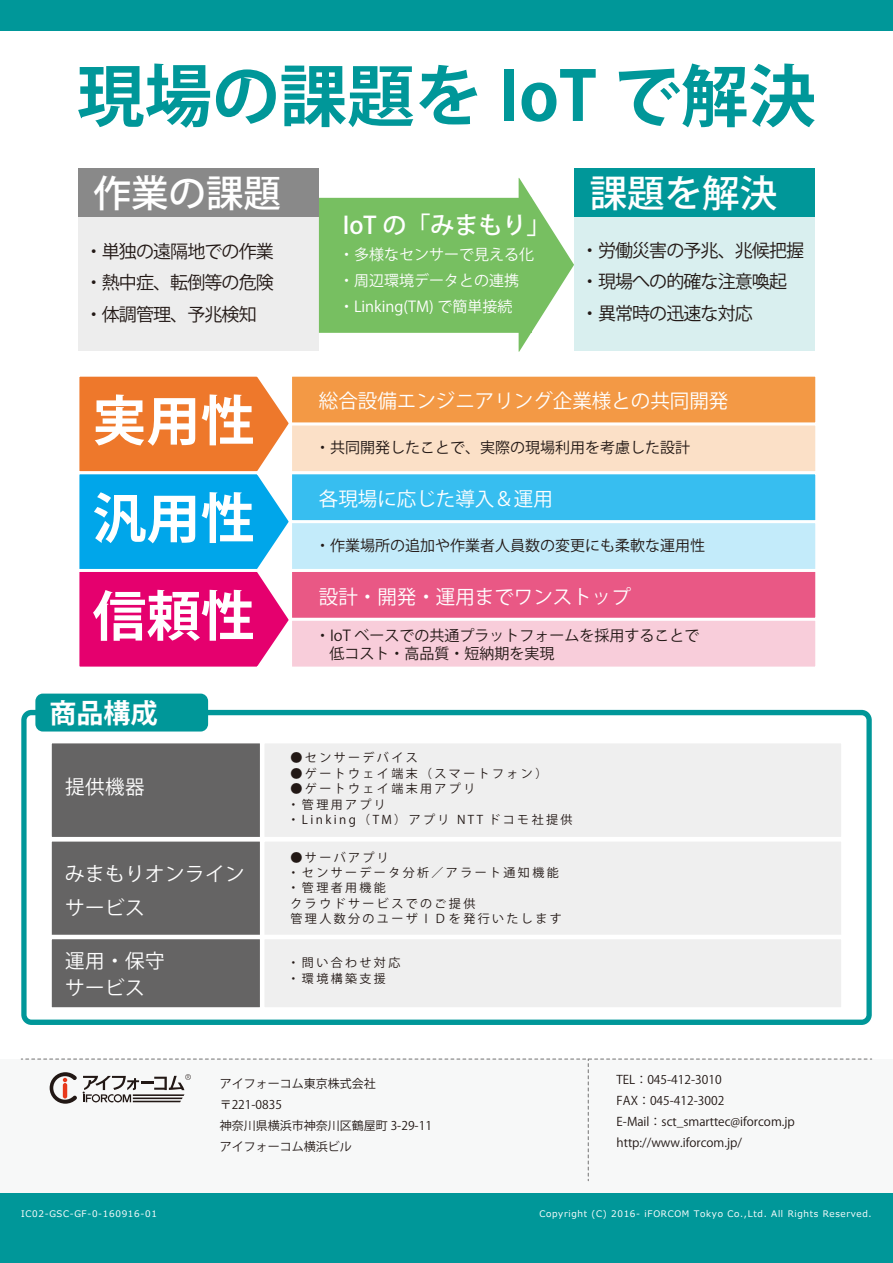
<style>
.page{position:relative;width:893px;height:1263px;background:#fff}
.page>*{position:absolute;margin:0;border:0;box-sizing:border-box;transform-origin:0 0}
.t1{font:700 67.5px "Koz Go Pr 6 N";color:#009799}
.t2{font:700 54px/97.6px "Koz Go Pr 6 N";color:#fff;text-align:justify}
.t3{font:500 37.5px "Koz Go Pr 6 N";color:#fff}
.t4{font:700 27px "Koz Go Pr 6 N";color:#fff}
.t5{font:500 24px "Koz Go Pr 6 N";color:#fff}
.t6{font:19.5px/27px "Koz Go Pr 6 N";color:#fff}
.t7{font:19.5px/34.2px "Koz Go Pr 6 N";letter-spacing:.025em;color:#fff}
.t8{font:18px/31.5px "Koz Go Pr 6 N";letter-spacing:-.05em;color:#221815;text-align:justify}
.t9{font:15px/18px "Koz Go Pr 6 N";color:#221815}
.t10{font:15px/26.2px "Koz Go Pr 6 N";color:#fff}
.t11{font:12px/15.5px "Koz Go Pr 6 N";letter-spacing:.2em;color:#221815}
.t12{font:12px/21px "Koz Go Pr 6 N";color:#221815}
.t13{font:9px "Meiryo";letter-spacing:.075em;color:#fff}
</style>
<div class="page">
<svg style="left:21px;top:710px;width:851px;height:315px"></svg>
<div style="left:35px;top:694px;width:173px;height:37px;background:#009799;border-radius:8px"></div>
<div style="left:319px;top:198px;width:213px;height:135px;background:#77bf61"></div>
<svg style="left:519px;top:178px;width:55px;height:174px"></svg>
<div style="left:0;top:0;width:893px;height:30px;background:#009799"></div>
<div style="left:574px;top:168px;width:241px;height:48px;background:#009799"></div>
<div style="left:574px;top:216px;width:241px;height:135px;background:#d9efef"></div>
<div style="left:78px;top:168px;width:241px;height:48px;background:#898989"></div>
<div style="left:78px;top:216px;width:241px;height:135px;background:#ededed"></div>
<div style="left:47px;top:739px;width:217px;height:102px;background:#656464;border:4px solid #fff"></div>
<div style="left:47px;top:837px;width:217px;height:102px;background:#656464;border:4px solid #fff"></div>
<div style="left:47px;top:935px;width:217px;height:77px;background:#656464;border:4px solid #fff"></div>
<div style="left:260px;top:739px;width:586px;height:102px;background:#efefef;border:4px solid #fff"></div>
<div style="left:260px;top:837px;width:586px;height:102px;background:#efefef;border:4px solid #fff"></div>
<div style="left:260px;top:935px;width:586px;height:77px;background:#efefef;border:4px solid #fff"></div>
<div style="left:0;top:1059px;width:893px;height:138px;background:#f7f8f8"></div>
<svg style="left:79px;top:376px;width:210px;height:291px;background:#a56f8d"></svg>
<div style="left:289px;top:374px;width:529px;height:51px;background:#f39945;border:3px solid #fff"></div>
<div style="left:289px;top:422px;width:529px;height:52px;background:#fbe0c7;border:3px solid #fff"></div>
<div style="left:289px;top:471px;width:529px;height:52px;background:#37bef0;border:3px solid #fff"></div>
<div style="left:289px;top:520px;width:529px;height:52px;background:#c3ebfa;border:3px solid #fff"></div>
<div style="left:289px;top:569px;width:529px;height:52px;background:#e95885;border:3px solid #fff"></div>
<div style="left:289px;top:618px;width:529px;height:52px;background:#f8cdda;border:3px solid #fff"></div>
<svg style="left:21px;top:1059px;width:851px;height:122px"></svg>
<div style="left:0;top:1193px;width:893px;height:70px;background:#009799"></div>
<h1 class="t1" style="left:77px;top:58px;width:740px">現場の課題を IoT で解決</h1>
<h3 class="t3" style="left:94px;top:172px;width:189px">作業の課題</h3>
<h3 class="t8" style="left:85px;top:236px;width:190px">・単独の遠隔地での作業・熱中症、転倒等の危険・体調管理、予兆検知</h3>
<h3 class="t5" style="left:343px;top:212px;width:209px">IoT の「みまもり」</h3>
<p class="t10" style="left:339px;top:241px;width:196px">・多様なセンサーで見える化・周辺環境データとの連携・Linking(TM) で簡単接続</p>
<h3 class="t3" style="left:590px;top:172px;width:189px">課題を解決</h3>
<h3 class="t8" style="left:581px;top:235px;width:225px;text-align:left">・労働災害の予兆、兆候把握・現場への的確な注意喚起・異常時の迅速な対応</h3>
<h2 class="t2" style="left:92px;top:373px;width:163px">実用性汎用性信頼性</h2>
<h3 class="t6" style="left:319px;top:388px;width:411px">総合設備エンジニアリング企業様との共同開発</h3>
<p class="t9" style="left:315px;top:439px;width:376px">・共同開発したことで、実際の現場利用を考慮した設計</p>
<h3 class="t6" style="left:319px;top:486px;width:235px">各現場に応じた導入＆運用</h3>
<p class="t9" style="left:315px;top:537px;width:392px">・作業場所の追加や作業者人員数の変更にも柔軟な運用性</p>
<h3 class="t6" style="left:319px;top:584px;width:313px">設計・開発・運用までワンストップ</h3>
<p class="t9" style="left:329px;top:626px;width:372px;text-indent:-14px">・IoT ベースでの共通プラットフォームを採用することで低コスト・高品質・短納期を実現</p>
<h3 class="t4" style="left:50px;top:698px;width:110px">商品構成</h3>
<h3 class="t6" style="left:65px;top:773px;width:81px">提供機器</h3>
<h3 class="t7" style="left:65px;top:857px;width:181px">みまもりオンラインサービス</h3>
<p class="t11" style="left:291px;top:750px;width:129px">●センサーデバイス</p>
<p class="t11" style="left:291px;top:766px;width:258px">●ゲートウェイ端末（スマートフォン）</p>
<p class="t11" style="left:288px;top:781px;width:286px">●ゲートウェイ端末用アプリ<br>・管理用アプリ<br>・Linking（TM）アプリ NTT ドコモ社提供</p>
<p class="t11" style="left:288px;top:850px;width:276px">●サーバアプリ<br>・センサーデータ分析／アラート通知機能・管理者用機能<br>クラウドサービスでのご提供<br>管理人数分のユーザＩＤを発行いたします</p>
<h3 class="t6" style="left:65px;top:948px;width:101px">運用・保守サービス</h3>
<p class="t11" style="left:288px;top:955px;width:114px">・問い合わせ対応・環境構築支援</p>
<p class="t12" style="left:220px;top:1073px;width:214px">アイフォーコム東京株式会社〒221-0835<br>神奈川県横浜市神奈川区鶴屋町 3-29-11アイフォーコム横浜ビル</p>
<p class="t12" style="left:617px;top:1070px;width:180px">TEL：045-412-3010<br>FAX：045-412-3002<br>E-Mail：sct_smarttec@iforcom.jp http://www.iforcom.jp/</p>
<p class="t13" style="left:21px;top:1208px;width:137px">IC02-GSC-GF-0-160916-01</p>
<p class="t13" style="left:539px;top:1208px;width:334px">Copyright (C) 2016- iFORCOM Tokyo Co.,Ltd. All Rights Reserved.</p>
</div>
